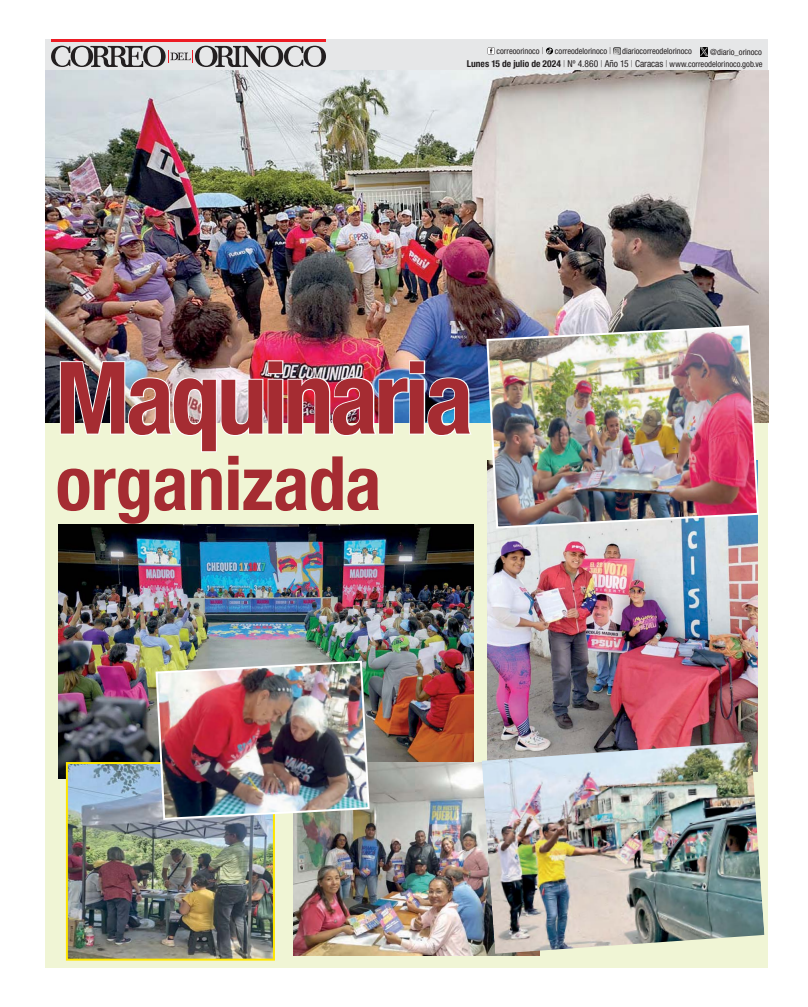
<style>
.page{position:relative;width:808px;height:1007px;background:#fff}
.page>*{position:absolute;margin:0;border:0;box-sizing:border-box;transform-origin:0 0}
.t1{font:700 condensed 100px "Helvetica Neue";letter-spacing:-.035em;color:#a52c32}
.t2{font:700 condensed 75px "Helvetica Neue";letter-spacing:-.01em;color:#a52c32}
.t3{font:condensed 8.5px/12.1px "Helvetica Neue";color:#231f20;text-align:right}
.s1{font-weight:100;font-size:9.5px}
.s2{font-weight:700;font-size:9.5px}
.s3{font-size:9.5px}
</style>
<div class="page">
<div style="left:45px;top:40px;width:723px;height:34px;background:#e6e7e8"></div>
<hr style="left:51px;top:40px;width:275px;height:2px;background:#ed1c24">
<svg style="left:51px;top:46px;width:275px;height:21px"></svg>
<div style="left:45px;top:71px;width:723px;height:896px;background:#f0f5d5"></div>
<svg style="left:488px;top:47px;width:7px;height:7px"></svg>
<svg style="left:488px;top:48px;width:6px;height:6px"></svg>
<svg style="left:546px;top:47px;width:7px;height:7px"></svg>
<svg style="left:613px;top:47px;width:7px;height:7px"></svg>
<svg style="left:700px;top:47px;width:8px;height:9px"></svg>
<img style="left:45px;top:71px;width:723px;height:351px">
<img style="left:488px;top:529px;width:270px;height:212px">
<img style="left:59px;top:524px;width:414px;height:254px">
<img style="left:59px;top:359px;width:414px;height:93px">
<img style="left:293px;top:762px;width:246px;height:193px">
<img style="left:482px;top:741px;width:282px;height:212px">
<img style="left:69px;top:765px;width:203px;height:192px">
<div style="left:66px;top:762px;width:209px;height:198px;border:2px solid #ffe600"></div>
<img style="left:154px;top:659px;width:217px;height:161px">
<img style="left:485px;top:324px;width:275px;height:205px">
<p class="t3" style="left:497px;top:46px;width:197px">correoorinoco <span class="s1">|</span> correodelorinoco <span class="s1">|</span> diariocorreodelorinoco</p>
<p class="t3" style="left:467px;top:47px;width:297px">@diario_orinoco<br><span class="s2">Lunes 15 de julio de 2024</span> <span class="s1">|</span> <span class="s3">Nº 4.860</span> <span class="s1">|</span> <span class="s3">Año 15</span> <span class="s1">|</span> <span class="s3">Caracas</span> <span class="s1">|</span> www.correodelorinoco.gob.ve</p>
<h1 class="t1" style="left:56px;top:362px;width:419px">Maquinaria</h1>
<h2 class="t2" style="left:56px;top:456px;width:327px">organizada</h2>
</div>
